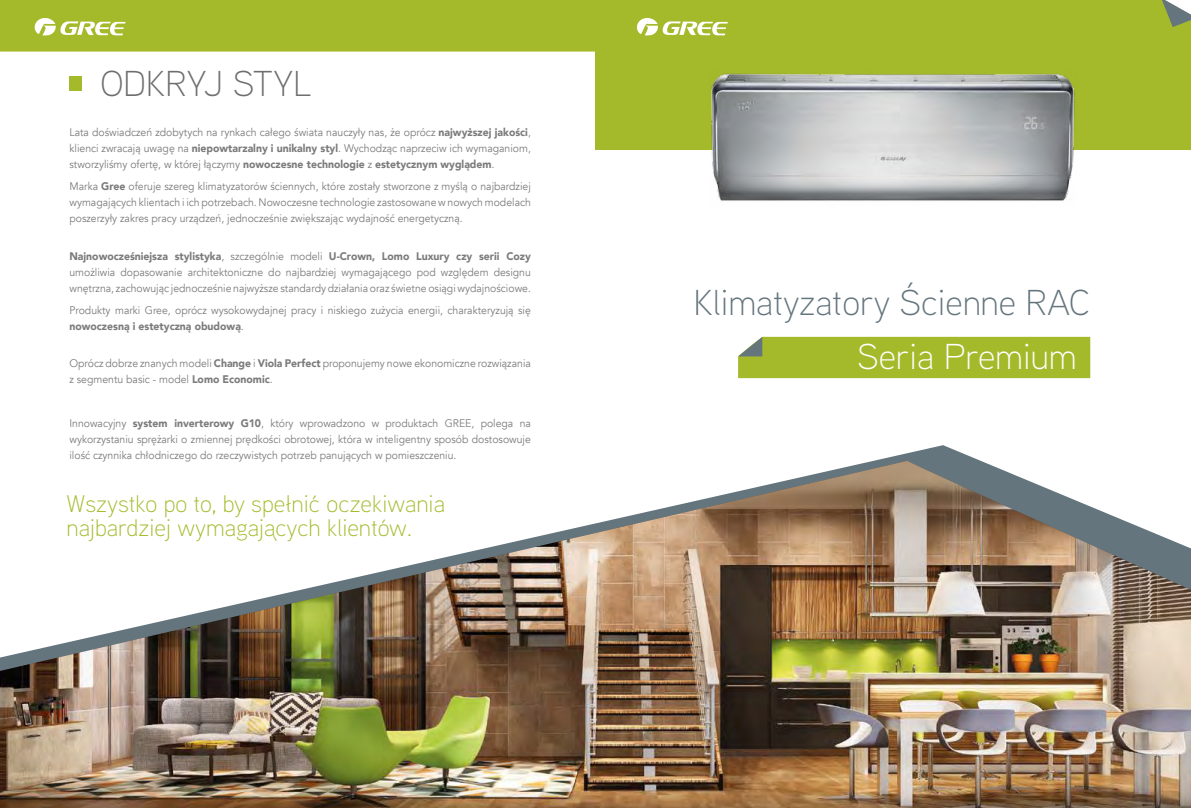
<style>
.page{position:relative;width:1191px;height:808px;background:#fff}
.page>*{position:absolute;margin:0;border:0;box-sizing:border-box;transform-origin:0 0}
.t1{font:300 36px "Aaux Next";color:#64757d}
.t2{font:300 36px "Aaux Next";color:#fff}
.t3{font:300 36px "Aaux Next";color:#6e6e6e}
.t4{font:300 24px/24px "Aaux Next";color:#a5ba2b}
.t5{font:11px/16px "Avenir";color:#7a7b7a;text-align:justify;scale:.95 1}
.s1{font-weight:900}
</style>
<div class="page">
<div style="left:0;top:0;width:1162px;height:52px;background:#a5ba2b"></div>
<div style="left:596px;top:22px;width:595px;height:128px;background:#a5ba2b"></div>
<svg style="left:637px;top:18px;width:91px;height:18px"></svg>
<svg style="left:35px;top:18px;width:91px;height:18px"></svg>
<img style="left:711px;top:73px;width:364px;height:128px">
<div style="left:738px;top:337px;width:352px;height:41px;background:#a5ba2b"></div>
<img style="left:0;top:461px;width:1191px;height:347px">
<div style="left:69px;top:76px;width:13px;height:15px;background:#a5ba2b"></div>
<svg style="left:1162px;top:0;width:29px;height:27px"></svg>
<h1 class="t3" style="left:100px;top:59px;width:213px">ODKRYJ STYL</h1>
<p class="t5" style="left:69px;top:125px;width:487px">Lata doświadczeń zdobytych na rynkach całego świata nauczyły nas, że oprócz <span class="s1">najwyższej jakości</span>, klienci zwracają uwagę na <span class="s1">niepowtarzalny i unikalny styl</span>. Wychodząc naprzeciw ich wymaganiom, stworzyliśmy ofertę, w której łączymy <span class="s1">nowoczesne technologie</span> z <span class="s1">estetycznym wyglądem</span>.</p>
<p class="t5" style="left:69px;top:179px;width:487px">Marka <span class="s1">Gree</span> oferuje szereg klimatyzatorów ściennych, które zostały stworzone z myślą o najbardziej wymagających klientach i ich potrzebach. Nowoczesne technologie zastosowane w nowych modelach poszerzyły zakres pracy urządzeń, jednocześnie zwiększając wydajność energetyczną.</p>
<p class="t5" style="left:69px;top:248px;width:487px"><span class="s1">Najnowocześniejsza stylistyka</span>, szczególnie modeli <span class="s1">U-Crown, Lomo Luxury czy serii Cozy </span>umożliwia dopasowanie architektoniczne do najbardziej wymagającego pod względem designu wnętrzna, zachowując jednocześnie najwyższe standardy działania oraz świetne osiągi wydajnościowe.</p>
<p class="t5" style="left:69px;top:302px;width:487px">Produkty marki Gree, oprócz wysokowydajnej pracy i niskiego zużycia energii, charakteryzują się <span class="s1">nowoczesną i estetyczną obudową</span>.</p>
<p class="t5" style="left:69px;top:356px;width:487px">Oprócz dobrze znanych modeli <span class="s1">Change</span> i <span class="s1">Viola Perfect</span> proponujemy nowe ekonomiczne rozwiązania z segmentu basic - model <span class="s1">Lomo Economic</span>.</p>
<p class="t5" style="left:69px;top:415px;width:487px">Innowacyjny <span class="s1">system inverterowy G10</span>, który wprowadzono w produktach GREE, polega na wykorzystaniu sprężarki o zmiennej prędkości obrotowej, która w inteligentny sposób dostosowuje ilość czynnika chłodniczego do rzeczywistych potrzeb panujących w pomieszczeniu.</p>
<h2 class="t4" style="left:67px;top:491px;width:380px">Wszystko po to, by spełnić oczekiwania najbardziej wymagających klientów.</h2>
<h1 class="t1" style="left:693px;top:278px;width:398px">Klimatyzatory Ścienne RAC</h1>
<h1 class="t2" style="left:857px;top:333px;width:221px">Seria Premium</h1>
</div>
